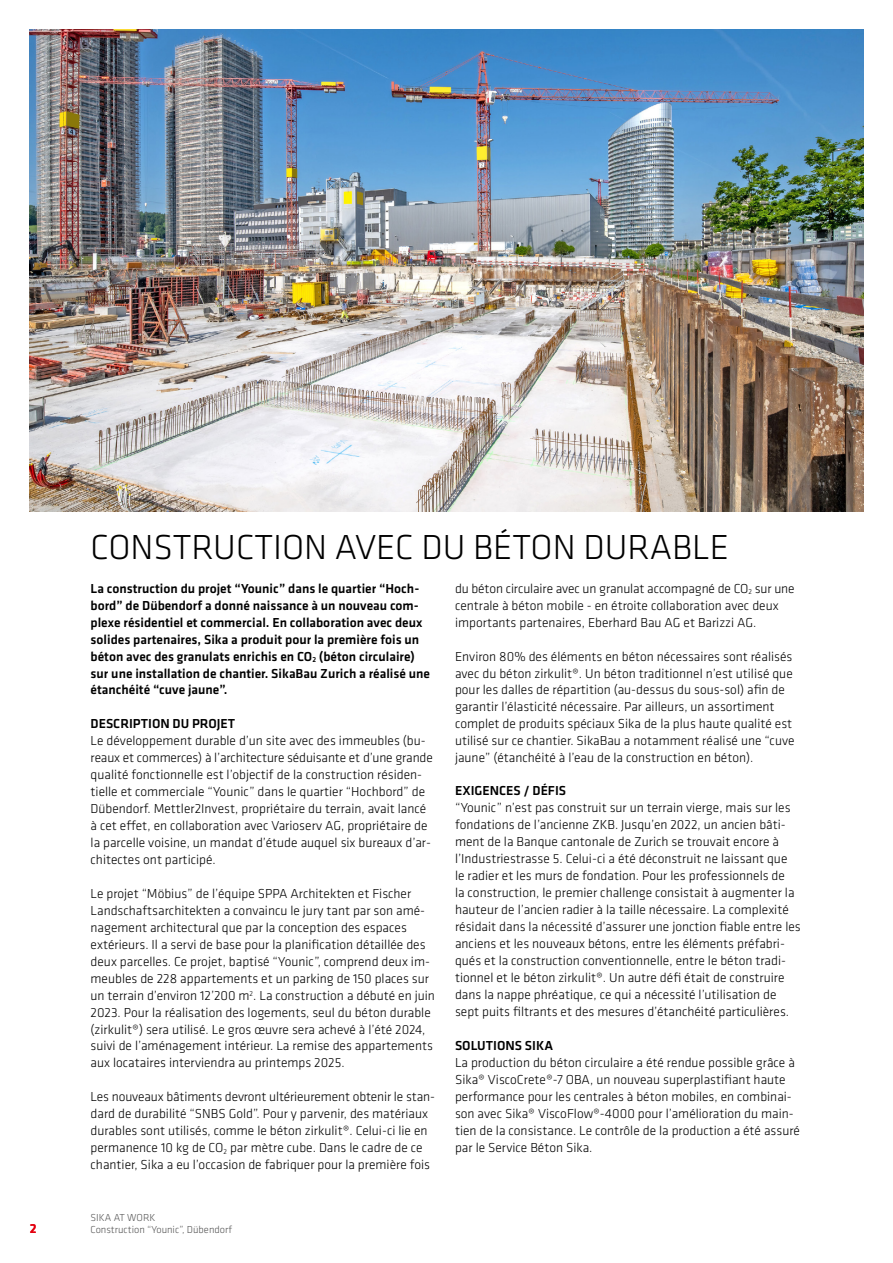
<style>
.page{position:relative;width:893px;height:1263px;background:#fff}
.page>*{position:absolute;margin:0;border:0;box-sizing:border-box;transform-origin:0 0}
.t1{font:300 36px "Klavika";color:#000}
.t2{font:300 13.5px/17px "Klavika";color:#000}
.t3{font:500 13.5px/17px "Klavika";color:#000}
.t4{font:500 13.5px "Klavika";color:#e3000f}
.t5{font:300 10.5px/12.6px "Klavika";color:#565656}
</style>
<div class="page">
<img style="left:29px;top:30px;width:834px;height:481px">
<h1 class="t1" style="left:91px;top:526px;width:640px">CONSTRUCTION AVEC DU BÉTON DURABLE</h1>
<p class="t3" style="left:91px;top:579px;width:341px">La construction du projet “Younic” dans le quartier “Hoch&shy;bord” de Dübendorf a donné naissance à un nouveau com&shy;plexe résidentiel et commercial. En collaboration avec deux solides partenaires, Sika a produit pour la première fois un béton avec des granulats enrichis en CO<sub>2</sub> (béton circulaire) sur une installation de chantier. SikaBau Zurich a réalisé une étanchéité “cuve jaune”.</p>
<p class="t3" style="left:91px;top:715px;width:146px">DESCRIPTION DU PROJET</p>
<p class="t2" style="left:91px;top:732px;width:344px">Le développement durable d’un site avec des immeubles (bu&shy;reaux et commerces) à l’architecture séduisante et d’une grande qualité fonctionnelle est l’objectif de la construction résiden&shy;tielle et commerciale “Younic” dans le quartier “Hochbord” de Dübendorf. Mettler2Invest, propriétaire du terrain, avait lancé à cet effet, en collaboration avec Varioserv AG, propriétaire de la parcelle voisine, un mandat d’étude auquel six bureaux d’ar&shy;chitectes ont participé.</p>
<p class="t2" style="left:91px;top:885px;width:346px">Le projet “Möbius” de l’équipe SPPA Architekten et Fischer Landschaftsarchitekten a convaincu le jury tant par son amé&shy;nagement architectural que par la conception des espaces extérieurs. Il a servi de base pour la planification détaillée des deux parcelles. Ce projet, baptisé “Younic”, comprend deux im&shy;meubles de 228 appartements et un parking de 150 places sur un terrain d’environ 12’200 m<sup>2</sup>. La construction a débuté en juin 2023. Pour la réalisation des logements, seul du béton durable (zirkulit®) sera utilisé. Le gros œuvre sera achevé à l’été 2024, suivi de l’aménagement intérieur. La remise des appartements aux locataires interviendra au printemps 2025.</p>
<p class="t2" style="left:91px;top:1088px;width:346px">Les nouveaux bâtiments devront ultérieurement obtenir le stan&shy;dard de durabilité “SNBS Gold”. Pour y parvenir, des matériaux durables sont utilisés, comme le béton zirkulit®. Celui-ci lie en permanence 10 kg de CO<sub>2</sub> par mètre cube. Dans le cadre de ce chantier, Sika a eu l’occasion de fabriquer pour la première fois</p>
<p class="t4" style="left:30px;top:1219px;width:8px">2</p>
<p class="t5" style="left:91px;top:1211px;width:143px">SIKA AT WORK<br>Construction “Younic”, Dübendorf</p>
<p class="t2" style="left:455px;top:580px;width:341px">du béton circulaire avec un granulat accompagné de CO<sub>2</sub> sur une centrale à béton mobile - en étroite collaboration avec deux importants partenaires, Eberhard Bau AG et Barizzi AG.</p>
<p class="t2" style="left:455px;top:647px;width:341px">Environ 80% des éléments en béton nécessaires sont réalisés avec du béton zirkulit®. Un béton traditionnel n’est utilisé que pour les dalles de répartition (au-dessus du sous-sol) afin de garantir l’élasticité nécessaire. Par ailleurs, un assortiment complet de produits spéciaux Sika de la plus haute qualité est utilisé sur ce chantier. SikaBau a notamment réalisé une “cuve jaune” (étanchéité à l’eau de la construction en béton).</p>
<p class="t3" style="left:455px;top:782px;width:113px">EXIGENCES / DÉFIS</p>
<p class="t2" style="left:455px;top:799px;width:347px">“Younic” n’est pas construit sur un terrain vierge, mais sur les fondations de l’ancienne ZKB. Jusqu’en 2022, un ancien bâti&shy;ment de la Banque cantonale de Zurich se trouvait encore à l’Industriestrasse 5. Celui-ci a été déconstruit ne laissant que<br>le radier et les murs de fondation. Pour les professionnels de<br>la construction, le premier challenge consistait à augmenter la hauteur de l’ancien radier à la taille nécessaire. La complexité résidait dans la nécessité d’assurer une jonction fiable entre les anciens et les nouveaux bétons, entre les éléments préfabri&shy;qués et la construction conventionnelle, entre le béton tradi&shy;tionnel et le béton zirkulit®. Un autre défi était de construire dans la nappe phréatique, ce qui a nécessité l’utilisation de sept puits filtrants et des mesures d’étanchéité particulières.</p>
<p class="t3" style="left:455px;top:1036px;width:100px">SOLUTIONS SIKA</p>
<p class="t2" style="left:455px;top:1054px;width:347px">La production du béton circulaire a été rendue possible grâce à Sika® ViscoCrete®-7 OBA, un nouveau superplastifiant haute performance pour les centrales à béton mobiles, en combinai&shy;son avec Sika® ViscoFlow®-4000 pour l’amélioration du main&shy;tien de la consistance. Le contrôle de la production a été assuré par le Service Béton Sika.</p>
</div>
